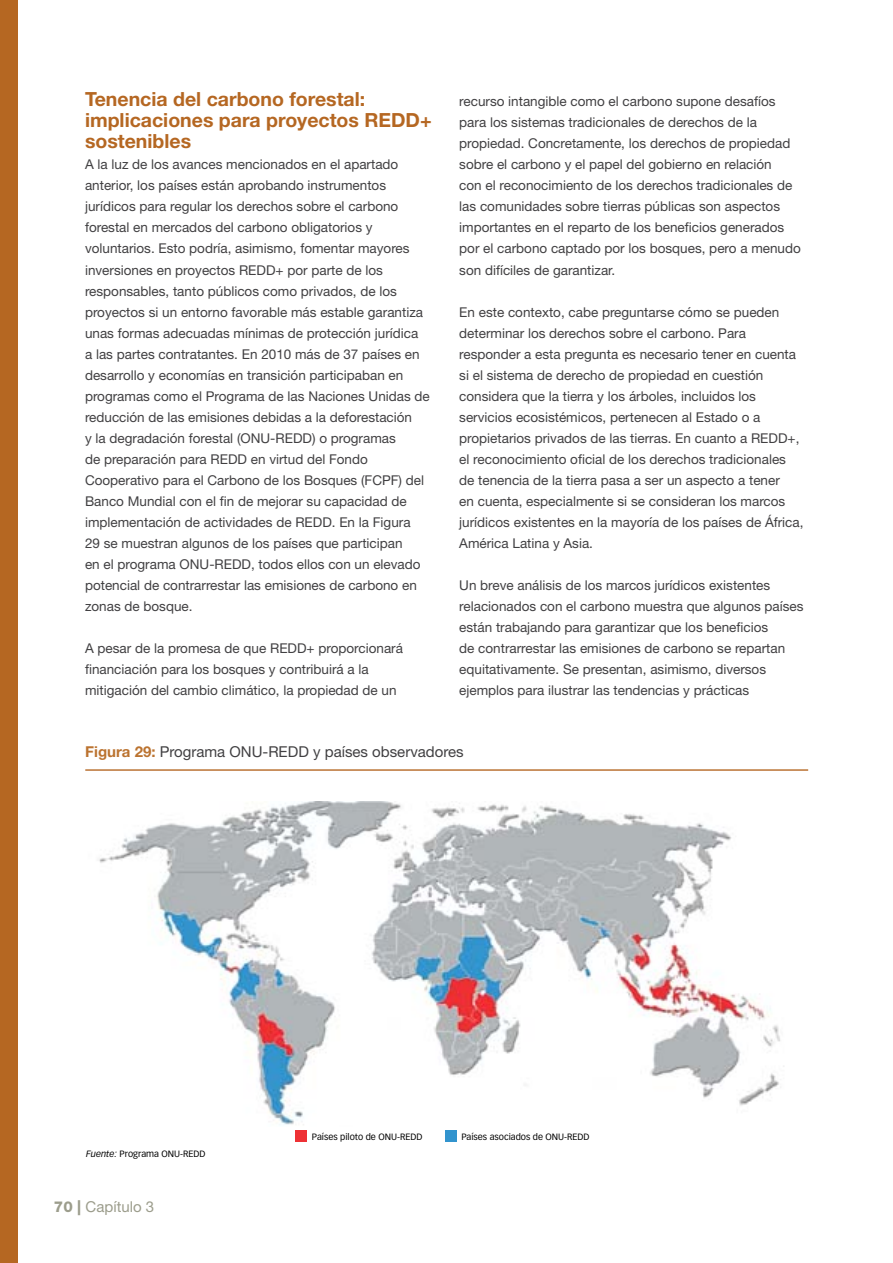
<style>
.page{position:relative;width:893px;height:1263px;background:#fff}
.page>*{position:absolute;margin:0;border:0;box-sizing:border-box;transform-origin:0 0}
.Heading_1{font:700 19.5px/21px "Helvetica Neue";color:#b56722}
.Figure_title{font:15px "Helvetica Neue";color:#414042}
.t1{font:15px "Helvetica Neue";color:#9c9d8c}
.Body{font:13.5px/21px "Helvetica Neue";color:#414042}
.Figure_source{font:9px "Vectora LH";color:#000}
.s1{font-weight:700;color:#bb7330}
.s2{font-style:italic}
.s3{font-weight:800}
</style>
<div class="page">
<div style="left:0;top:0;width:17px;height:1263px;background:#b56722"></div>
<hr style="left:85px;top:769px;width:723px;height:2px;background:#b56722">
<img style="left:99px;top:801px;width:685px;height:324px">
<div style="left:295px;top:1130px;width:12px;height:12px;background:#ee3135"></div>
<div style="left:445px;top:1130px;width:12px;height:12px;background:#3294ce"></div>
<p class="Heading_1" style="left:85px;top:89px;width:348px">Tenencia del carbono forestal: implicaciones para proyectos REDD+ sostenibles</p>
<p class="Body" style="left:85px;top:154px;width:346px">A la luz de los avances mencionados en el apartado anterior, los países están aprobando instrumentos jurídicos para regular los derechos sobre el carbono forestal en mercados del carbono obligatorios y voluntarios. Esto podría, asimismo, fomentar mayores inversiones en proyectos REDD+ por parte de los responsables, tanto públicos como privados, de los proyectos si un entorno favorable más estable garantiza unas formas adecuadas mínimas de protección jurídica<br>a las partes contratantes. En 2010 más de 37 países en desarrollo y economías en transición participaban en programas como el Programa de las Naciones Unidas de reducción de las emisiones debidas a la deforestación<br>y la degradación forestal (ONU-REDD) o programas<br>de preparación para REDD en virtud del Fondo Cooperativo para el Carbono de los Bosques (FCPF) del Banco Mundial con el fin de mejorar su capacidad de implementación de actividades de REDD. En la Figura<br>29 se muestran algunos de los países que participan<br>en el programa ONU-REDD, todos ellos con un elevado potencial de contrarrestar las emisiones de carbono en zonas de bosque.</p>
<p class="Body" style="left:85px;top:637px;width:319px">A pesar de la promesa de que REDD+ proporcionará financiación para los bosques y contribuirá a la mitigación del cambio climático, la propiedad de un</p>
<p class="Body" style="left:459px;top:91px;width:343px">recurso intangible como el carbono supone desafíos para los sistemas tradicionales de derechos de la propiedad. Concretamente, los derechos de propiedad sobre el carbono y el papel del gobierno en relación<br>con el reconocimiento de los derechos tradicionales de las comunidades sobre tierras públicas son aspectos importantes en el reparto de los beneficios generados por el carbono captado por los bosques, pero a menudo son difíciles de garantizar.</p>
<p class="Body" style="left:459px;top:301px;width:346px">En este contexto, cabe preguntarse cómo se pueden determinar los derechos sobre el carbono. Para responder a esta pregunta es necesario tener en cuenta si el sistema de derecho de propiedad en cuestión considera que la tierra y los árboles, incluidos los servicios ecosistémicos, pertenecen al Estado o a propietarios privados de las tierras. En cuanto a REDD+, el reconocimiento oficial de los derechos tradicionales de tenencia de la tierra pasa a ser un aspecto a tener<br>en cuenta, especialmente si se consideran los marcos jurídicos existentes en la mayoría de los países de África, América Latina y Asia.</p>
<p class="Body" style="left:459px;top:574px;width:346px">Un breve análisis de los marcos jurídicos existentes relacionados con el carbono muestra que algunos países están trabajando para garantizar que los beneficios<br>de contrarrestar las emisiones de carbono se repartan equitativamente. Se presentan, asimismo, diversos ejemplos para ilustrar las tendencias y prácticas</p>
<p class="Figure_title" style="left:85px;top:742px;width:380px"><span class="s1">Figura 29:</span> Programa ONU-REDD y países observadores</p>
<p class="Figure_source" style="left:86px;top:1148px;width:121px"><span class="s2">Fuente:</span> Programa ONU-REDD</p>
<p class="t1" style="left:54px;top:1198px;width:102px"><span class="s3">70 |</span> Capítulo 3</p>
<p class="Figure_source" style="left:312px;top:1131px;width:112px">Países piloto de ONU-REDD</p>
<p class="Figure_source" style="left:461px;top:1131px;width:130px">Países asociados de ONU-REDD</p>
</div>
